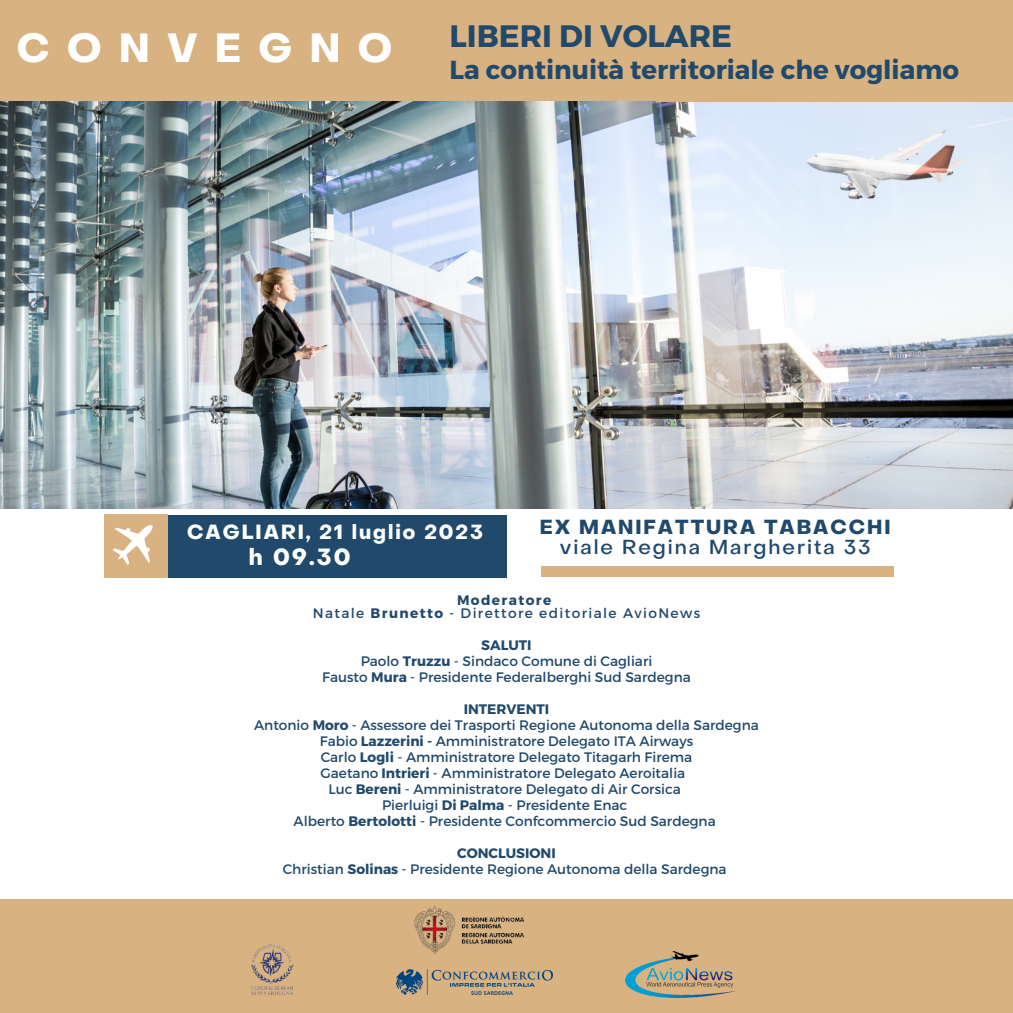
<style>
.page{position:relative;width:1013px;height:1013px;background:#fff}
.page>*{position:absolute;margin:0;border:0;box-sizing:border-box;transform-origin:0 0}
.t1{font:700 40px "Object Sans";letter-spacing:.44em;color:#fff}
.t2{font:700 31px "Montserrat";color:#21496b}
.t3{font:700 26.12px "Montserrat";color:#21496b}
.t4{font:700 23px "Object Sans";color:#fff}
.t5{font:700 20.12px "Object Sans";letter-spacing:.1em;color:#fff}
.t6{font:500 20px "Object Sans";letter-spacing:.1em;color:#21496b}
.t7{font:700 20px "Object Sans";letter-spacing:.1em;color:#21496b}
.t8{font:13.75px "Montserrat";color:#21496b}
.t9{font:13.75px "Montserrat";letter-spacing:.1em;color:#21496b}
.t10{font:700 13.75px "Montserrat";color:#21496b}
.t11{font:700 13.75px "Montserrat";letter-spacing:.1em;color:#21496b}
.s1{font-weight:700}
</style>
<div class="page">
<div style="left:0;top:0;width:1012px;height:1012px;background:#d8b280"></div>
<img style="left:0;top:101px;width:1012px;height:408px">
<div style="left:0;top:510px;width:1012px;height:388px;background:#fff"></div>
<div style="left:163px;top:514px;width:343px;height:63px;background:#21496b"></div>
<svg style="left:101px;top:505px;width:71px;height:72px"></svg>
<div style="left:541px;top:566px;width:352px;height:10px;background:#d8b280"></div>
<img style="left:625px;top:951px;width:111px;height:46px">
<img style="left:396px;top:985px;width:139px;height:9px">
<img style="left:251px;top:943px;width:43px;height:52px">
<img style="left:374px;top:898px;width:201px;height:87px">
<p class="t1" style="left:17px;top:32px;width:377px">CONVEGNO</p>
<p class="t2" style="left:449px;top:16px;width:284px">LIBERI DI VOLARE</p>
<p class="t3" style="left:449px;top:53px;width:511px">La continuità territoriale che vogliamo</p>
<p class="t5" style="left:187px;top:524px;width:297px">CAGLIARI, 21 luglio 2023</p>
<p class="t7" style="left:540px;top:519px;width:352px">EX MANIFATTURA TABACCHI</p>
<p class="t6" style="left:560px;top:539px;width:312px">viale Regina Margherita 33</p>
<p class="t4" style="left:249px;top:548px;width:103px">h 09.30</p>
<p class="t11" style="left:457px;top:591px;width:96px">Moderatore</p>
<p class="t9" style="left:313px;top:604px;width:389px">Natale <span class="s1">Brunetto</span> - Direttore editoriale AvioNews</p>
<p class="t10" style="left:481px;top:636px;width:52px">SALUTI</p>
<p class="t8" style="left:360px;top:652px;width:293px">Paolo <span class="s1">Truzzu</span> - Sindaco Comune di Cagliari</p>
<p class="t8" style="left:322px;top:668px;width:370px">Fausto <span class="s1">Mura</span> - Presidente Federalberghi Sud Sardegna</p>
<p class="t10" style="left:463px;top:700px;width:87px">INTERVENTI</p>
<p class="t8" style="left:254px;top:716px;width:506px">Antonio <span class="s1">Moro</span> - Assessore dei Trasporti Regione Autonoma della Sardegna</p>
<p class="t8" style="left:320px;top:732px;width:375px">Fabio <span class="s1">Lazzerini -</span> Amministratore Delegato ITA Airways</p>
<p class="t8" style="left:321px;top:748px;width:373px">Carlo <span class="s1">Logli</span> - Amministratore Delegato Titagarh Firema</p>
<p class="t8" style="left:320px;top:764px;width:366px">Gaetano <span class="s1">Intrieri</span> - Amministratore Delegato Aeroitalia</p>
<p class="t8" style="left:328px;top:780px;width:354px">Luc <span class="s1">Bereni</span> - Amministratore Delegato di Air Corsica</p>
<p class="t8" style="left:382px;top:796px;width:247px">Pierluigi <span class="s1">Di Palma</span> - Presidente Enac</p>
<p class="t8" style="left:294px;top:812px;width:423px">Alberto <span class="s1">Bertolotti</span> - Presidente Confcommercio Sud Sardegna</p>
<p class="t10" style="left:457px;top:843px;width:100px">CONCLUSIONI</p>
<p class="t8" style="left:283px;top:859px;width:445px">Christian <span class="s1">Solinas</span> - Presidente Regione Autonoma della Sardegna</p>
</div>
